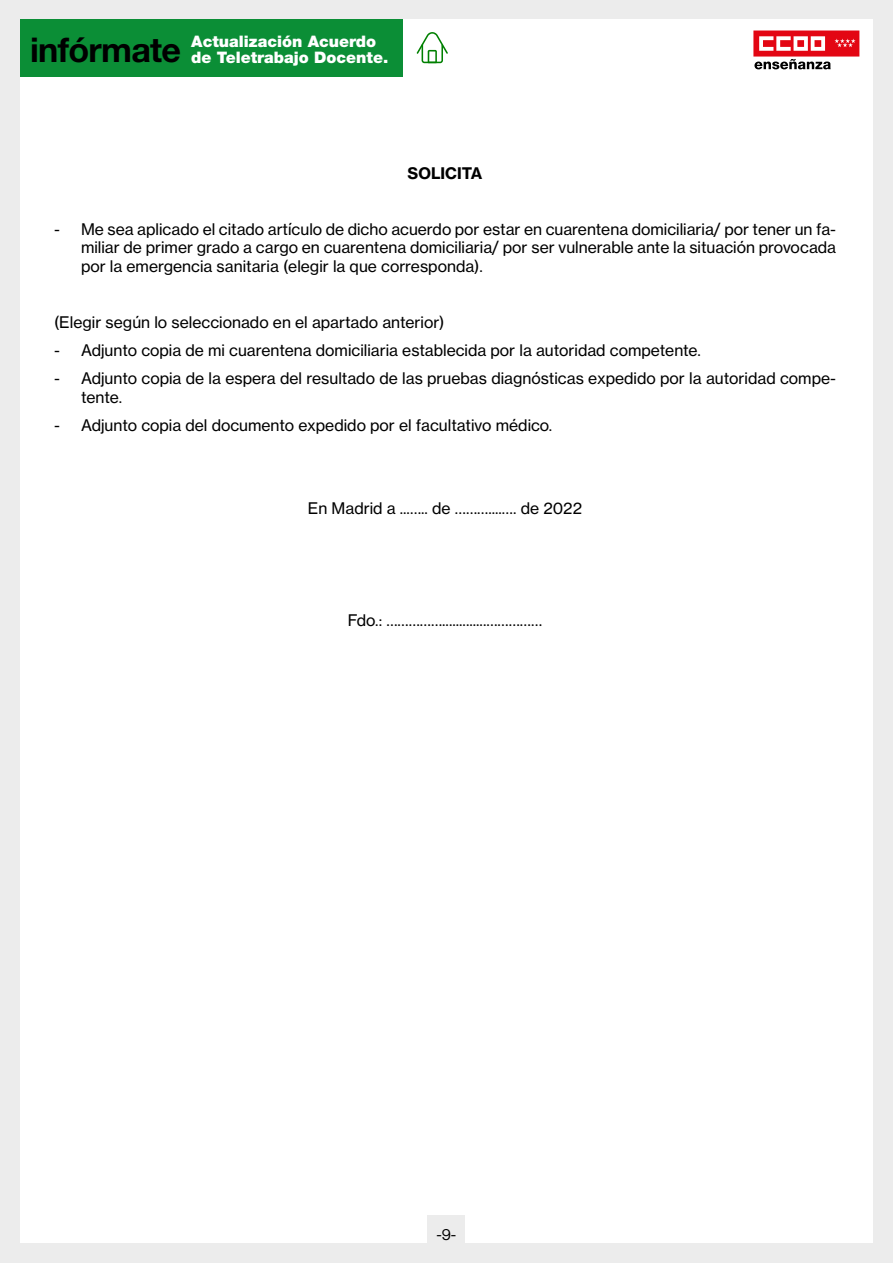
<style>
.page{position:relative;width:893px;height:1263px;background:#fff}
.page>*{position:absolute;margin:0;border:0;box-sizing:border-box;transform-origin:0 0}
.t1{font:700 34.05px "Helvetica Neue";letter-spacing:-.02em;color:#000}
.t2{font:900 15.9px/15.9px "Helvetica Neue";color:#fff}
.t3{font:15.75px/18.9px "Volta Modern Text 55 Roman";color:#000;text-align:justify}
.t4{font:700 15.75px "Volta Modern Text 75";color:#000}
.t5{font:15.75px "Volta Modern Display 55 Roman";color:#000}
</style>
<div class="page">
<div style="left:0;top:0;width:20px;height:1263px;background:#ececec"></div>
<div style="left:873px;top:0;width:20px;height:1263px;background:#ececec"></div>
<div style="left:4px;top:1243px;width:889px;height:20px;background:#ececec"></div>
<div style="left:4px;top:0;width:889px;height:19px;background:#ececec"></div>
<div style="left:20px;top:19px;width:382px;height:57px;background:#0b8e36"></div>
<svg style="left:753px;top:31px;width:106px;height:38px"></svg>
<svg style="left:417px;top:32px;width:31px;height:31px"></svg>
<div style="left:428px;top:1215px;width:37px;height:38px;background:#ececec"></div>
<h1 class="t1" style="left:30px;top:28px;width:153px">infórmate</h1>
<p class="t2" style="left:191px;top:33px;width:199px">Actualización Acuerdo de Teletrabajo Docente.</p>
<p class="t4" style="left:408px;top:163px;width:76px">SOLICITA</p>
<p class="t3" style="left:81px;top:219px;width:757px;text-indent:-27px">- Me sea aplicado el citado artículo de dicho acuerdo por estar en cuarentena domiciliaria/ por tener un fa&shy;miliar de primer grado a cargo en cuarentena domiciliaria/ por ser vulnerable ante la situación provocada por la emergencia sanitaria (elegir la que corresponda).</p>
<p class="t3" style="left:54px;top:313px;width:392px">(Elegir según lo seleccionado en el apartado anterior)</p>
<p class="t3" style="left:54px;top:341px;width:648px">- Adjunto copia de mi cuarentena domiciliaria establecida por la autoridad competente.</p>
<p class="t3" style="left:81px;top:369px;width:756px;text-indent:-27px">- Adjunto copia de la espera del resultado de las pruebas diagnósticas expedido por la autoridad compe&shy;tente.</p>
<p class="t3" style="left:54px;top:415px;width:500px">- Adjunto copia del documento expedido por el facultativo médico.</p>
<p class="t3" style="left:308px;top:499px;width:276px">En Madrid a ...….. de ………....…. de 2022</p>
<p class="t3" style="left:348px;top:611px;width:196px">Fdo.: …………….............……………</p>
<p class="t5" style="left:437px;top:1225px;width:21px">-9-</p>
</div>
